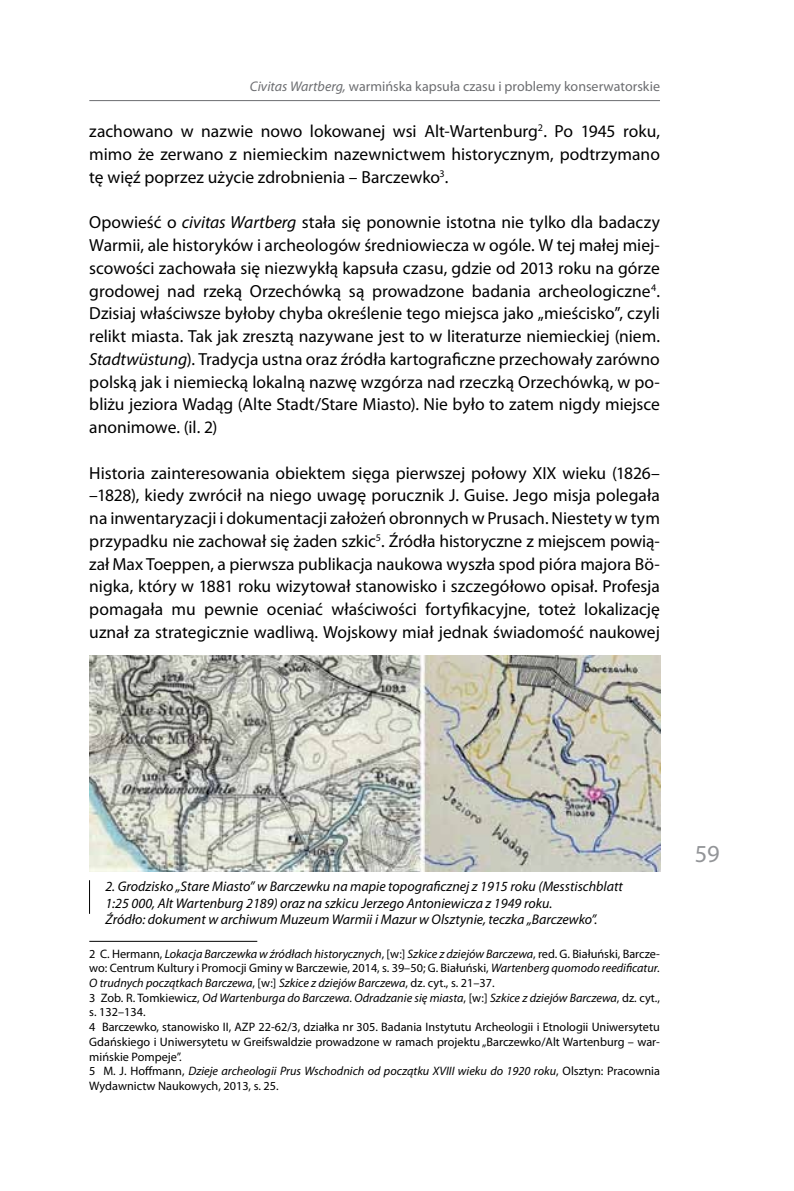
<style>
.page{position:relative;width:794px;height:1191px;background:#fff}
.page>*{position:absolute;margin:0;border:0;box-sizing:border-box;transform-origin:0 0}
.t1{font:24.5px "Myriad Pro";color:#939598}
.t2{font:17.5px/22.8px "Myriad Pro";color:#000;text-align:justify}
.t3{font:italic 14px/16.8px "Myriad Pro";color:#000}
.t4{font:14px "Myriad Pro";color:#6d6e71}
.t5{font:12.25px/14.7px "Myriad Pro";color:#000}
.s1{font-style:italic}
</style>
<div class="page">
<hr style="left:89px;top:100px;width:571px;height:1px;background:#6d6e71">
<img style="left:89px;top:655px;width:571px;height:216px">
<hr style="left:89px;top:880px;width:1px;height:33px;background:#000">
<hr style="left:89px;top:941px;width:168px;height:1px;background:#000">
<p class="t4" style="left:250px;top:78px;width:411px"><span class="s1">Civitas Wartberg,</span> warmińska kapsuła czasu i problemy konserwatorskie</p>
<p class="t2" style="left:89px;top:120px;width:572px">zachowano w nazwie nowo lokowanej wsi Alt-Wartenburg<sup>2</sup>. Po 1945 roku, mimo że zerwano z niemieckim nazewnictwem historycznym, podtrzymano tę więź poprzez użycie zdrobnienia – Barczewko<sup>3</sup>.</p>
<p class="t2" style="left:89px;top:211px;width:572px">Opowieść o <span class="s1">civitas Wartberg</span> stała się ponownie istotna nie tylko dla badaczy Warmii, ale historyków i archeologów średniowiecza w ogóle. W tej małej miej&shy;scowości zachowała się niezwykłą kapsuła czasu, gdzie od 2013 roku na górze grodowej nad rzeką Orzechówką są prowadzone badania archeologiczne<sup>4</sup>.<br>Dzisiaj właściwsze byłoby chyba określenie tego miejsca jako „mieścisko”, czyli relikt miasta. Tak jak zresztą nazywane jest to w literaturze niemieckiej (niem.<br><span class="s1">Stadtwüstung</span>). Tradycja ustna oraz źródła kartograficzne przechowały zarówno polską jak i niemiecką lokalną nazwę wzgórza nad rzeczką Orzechówką, w po&shy;bliżu jeziora Wadąg (Alte Stadt/Stare Miasto). Nie było to zatem nigdy miejsce anonimowe. (il. 2)</p>
<p class="t2" style="left:89px;top:461px;width:572px">Historia zainteresowania obiektem sięga pierwszej połowy XIX wieku (1826– –1828), kiedy zwrócił na niego uwagę porucznik J. Guise. Jego misja polegała na inwentaryzacji i dokumentacji założeń obronnych w Prusach. Niestety w tym przypadku nie zachował się żaden szkic<sup>5</sup>. Źródła historyczne z miejscem powią&shy;zał Max Toeppen, a pierwsza publikacja naukowa wyszła spod pióra majora Bö&shy;nigka, który w 1881 roku wizytował stanowisko i szczegółowo opisał. Profesja pomagała mu pewnie oceniać właściwości fortyfikacyjne, toteż lokalizację uznał za strategicznie wadliwą. Wojskowy miał jednak świadomość naukowej</p>
<p class="t3" style="left:105px;top:877px;width:519px">2. Grodzisko „Stare Miasto” w Barczewku na mapie topograficznej z 1915 roku (Messtischblatt<br>1:25 000, Alt Wartenburg 2189) oraz na szkicu Jerzego Antoniewicza z 1949 roku.<br>Źródło: dokument w archiwum Muzeum Warmii i Mazur w Olsztynie, teczka „Barczewko”.</p>
<p class="t5" style="left:89px;top:946px;width:572px">2 C. Hermann, <span class="s1">Lokacja Barczewka w źródłach historycznych</span>, [w:] <span class="s1">Szkice z dziejów Barczewa</span>, red. G. Białuński, Barcze&shy;wo: Centrum Kultury i Promocji Gminy w Barczewie, 2014, s. 39–50; G. Białuński, <span class="s1">Wartenberg quomodo reedificatur.<br>O trudnych początkach Barczewa</span>, [w:] <span class="s1">Szkice z dziejów Barczewa</span>, dz. cyt., s. 21–37.<br>3 Zob. R. Tomkiewicz, <span class="s1">Od Wartenburga do Barczewa. Odradzanie się miasta</span>, [w:] <span class="s1">Szkice z dziejów Barczewa</span>, dz. cyt., s. 132–134.<br>4 Barczewko, stanowisko II, AZP 22-62/3, działka nr 305. Badania Instytutu Archeologii i Etnologii Uniwersytetu Gdańskiego i Uniwersytetu w Greifswaldzie prowadzone w ramach projektu „Barczewko/Alt Wartenburg – war&shy;mińskie Pompeje”.<br>5 M. J. Hoffmann, <span class="s1">Dzieje archeologii Prus Wschodnich od początku XVIII wieku do 1920 roku</span>, Olsztyn: Pracownia Wydawnictw Naukowych, 2013, s. 25.</p>
<h1 class="t1" style="left:694px;top:838px;width:27px">59</h1>
</div>
